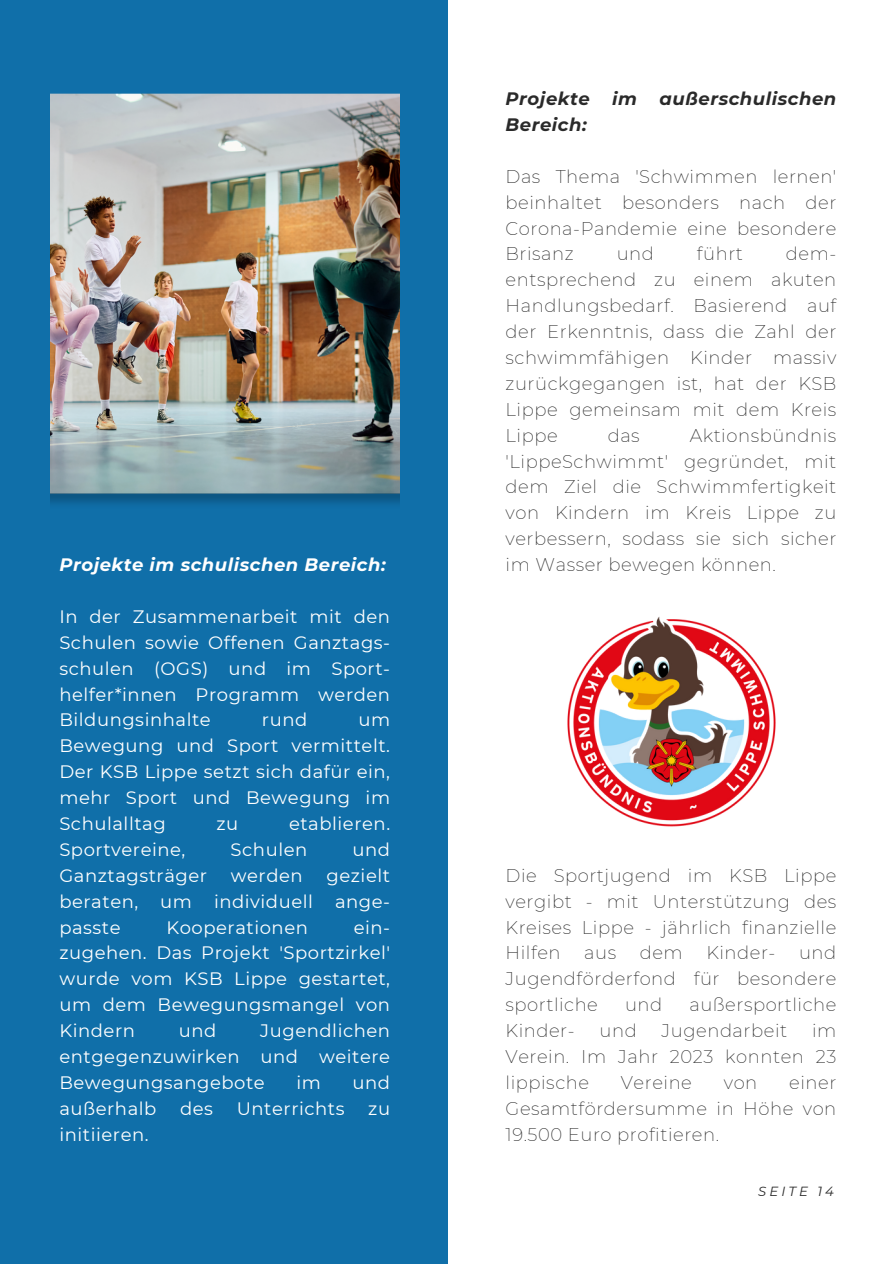
<style>
.page{position:relative;width:894px;height:1264px;background:#fff}
.page>*{position:absolute;margin:0;border:0;box-sizing:border-box;transform-origin:0 0}
.t1{font:200 18px/25.8px "Montserrat";letter-spacing:.03em;color:#2a2a2a;text-align:justify}
.t2{font:18px/25.8px "Montserrat";letter-spacing:.03em;color:#fff;text-align:justify}
.t3{font:italic 700 18px "Montserrat";letter-spacing:.03em;color:#2a2a2a}
.t4{font:italic 700 18px "Montserrat";letter-spacing:.03em;color:#fff}
.t5{font:italic 13.2px "Montserrat";letter-spacing:.23em;color:#2a2a2a}
</style>
<div class="page">
<div style="left:0;top:0;width:447px;height:1263px;background:#106fa9"></div>
<img style="left:50px;top:93px;width:349px;height:411px">
<img style="left:567px;top:616px;width:209px;height:211px">
<p class="t4" style="left:59px;top:553px;width:328px">Projekte im schulischen Bereich:</p>
<p class="t2" style="left:59px;top:603px;width:332px">In der Zusammenarbeit mit den Schulen sowie Offenen Ganztags&shy;schulen (OGS) und im Sport&shy;helfer*innen Programm werden Bildungsinhalte</p>
<p class="t2" style="left:262px;top:707px;width:47px">rund</p>
<p class="t2" style="left:59px;top:707px;width:332px;text-indent:299px">um Bewegung und Sport vermittelt.<br>Der KSB Lippe setzt sich dafür ein, mehr Sport und Bewegung im Schulalltag</p>
<p class="t2" style="left:216px;top:810px;width:23px">zu</p>
<p class="t2" style="left:289px;top:810px;width:103px">etablieren.</p>
<p class="t2" style="left:59px;top:836px;width:128px">Sportvereine,</p>
<p class="t2" style="left:230px;top:836px;width:78px">Schulen</p>
<p class="t2" style="left:352px;top:836px;width:39px">und</p>
<p class="t2" style="left:59px;top:862px;width:149px">Ganztagsträger</p>
<p class="t2" style="left:231px;top:862px;width:73px">werden</p>
<p class="t2" style="left:59px;top:862px;width:332px;text-indent:267px">gezielt beraten, um individuell ange&shy;passte</p>
<p class="t2" style="left:59px;top:914px;width:332px;text-indent:294px">ein&shy;zugehen. Das Projekt 'Sportzirkel' wurde vom KSB Lippe gestartet, um dem Bewegungsmangel von Kindern</p>
<p class="t2" style="left:166px;top:914px;width:143px">Kooperationen</p>
<p class="t2" style="left:59px;top:1017px;width:332px;text-indent:201px">Jugendlichen entgegenzuwirken und weitere Bewegungsangebote</p>
<p class="t2" style="left:179px;top:1017px;width:39px">und</p>
<p class="t2" style="left:296px;top:1069px;width:26px">im</p>
<p class="t2" style="left:352px;top:1069px;width:39px">und</p>
<p class="t2" style="left:59px;top:1095px;width:99px">außerhalb</p>
<p class="t2" style="left:180px;top:1095px;width:34px">des</p>
<p class="t2" style="left:237px;top:1095px;width:109px">Unterrichts</p>
<p class="t2" style="left:368px;top:1095px;width:23px">zu</p>
<p class="t2" style="left:59px;top:1121px;width:91px">initiieren.</p>
<p class="t3" style="left:505px;top:88px;width:86px">Projekte</p>
<p class="t3" style="left:612px;top:88px;width:26px">im</p>
<p class="t3" style="left:659px;top:88px;width:178px">außerschulischen</p>
<p class="t3" style="left:505px;top:113px;width:83px">Bereich:</p>
<p class="t1" style="left:505px;top:163px;width:332px">Das Thema 'Schwimmen lernen' beinhaltet besonders nach der Corona-Pandemie eine besondere Brisanz</p>
<p class="t1" style="left:616px;top:241px;width:39px">und</p>
<p class="t1" style="left:696px;top:241px;width:47px">führt</p>
<p class="t1" style="left:505px;top:241px;width:332px;text-indent:280px">dem&shy;entsprechend zu einem akuten Handlungsbedarf. Basierend auf der Erkenntnis, dass die Zahl der schwimmfähigen Kinder massiv zurückgegangen ist, hat der KSB Lippe gemeinsam mit dem Kreis Lippe</p>
<p class="t1" style="left:505px;top:422px;width:332px;text-indent:184px">Aktionsbündnis 'LippeSchwimmt' gegründet, mit dem Ziel die Schwimmfertigkeit von Kindern im Kreis Lippe zu verbessern, sodass sie sich sicher im Wasser bewegen können.</p>
<p class="t1" style="left:607px;top:422px;width:34px">das</p>
<p class="t1" style="left:505px;top:862px;width:332px">Die Sportjugend im KSB Lippe vergibt - mit Unterstützung des Kreises Lippe - jährlich finanzielle Hilfen</p>
<p class="t1" style="left:505px;top:940px;width:332px;text-indent:293px">und Jugendförderfond für besondere sportliche</p>
<p class="t1" style="left:584px;top:940px;width:33px">aus</p>
<p class="t1" style="left:639px;top:940px;width:45px">dem</p>
<p class="t1" style="left:706px;top:940px;width:71px">Kinder-</p>
<p class="t1" style="left:625px;top:991px;width:39px">und</p>
<p class="t1" style="left:689px;top:991px;width:148px">außersportliche</p>
<p class="t1" style="left:505px;top:1017px;width:71px">Kinder-</p>
<p class="t1" style="left:599px;top:1017px;width:39px">und</p>
<p class="t1" style="left:661px;top:1017px;width:127px">Jugendarbeit</p>
<p class="t1" style="left:505px;top:1017px;width:332px;text-indent:306px">im Verein. Im Jahr 2023 konnten 23 lippische</p>
<p class="t1" style="left:505px;top:1069px;width:332px;text-indent:283px">einer Gesamtfördersumme in Höhe von 19.500 Euro profitieren.</p>
<p class="t1" style="left:620px;top:1069px;width:72px">Vereine</p>
<p class="t1" style="left:723px;top:1069px;width:35px">von</p>
<p class="t5" style="left:758px;top:1182px;width:77px">SEITE 14</p>
</div>
